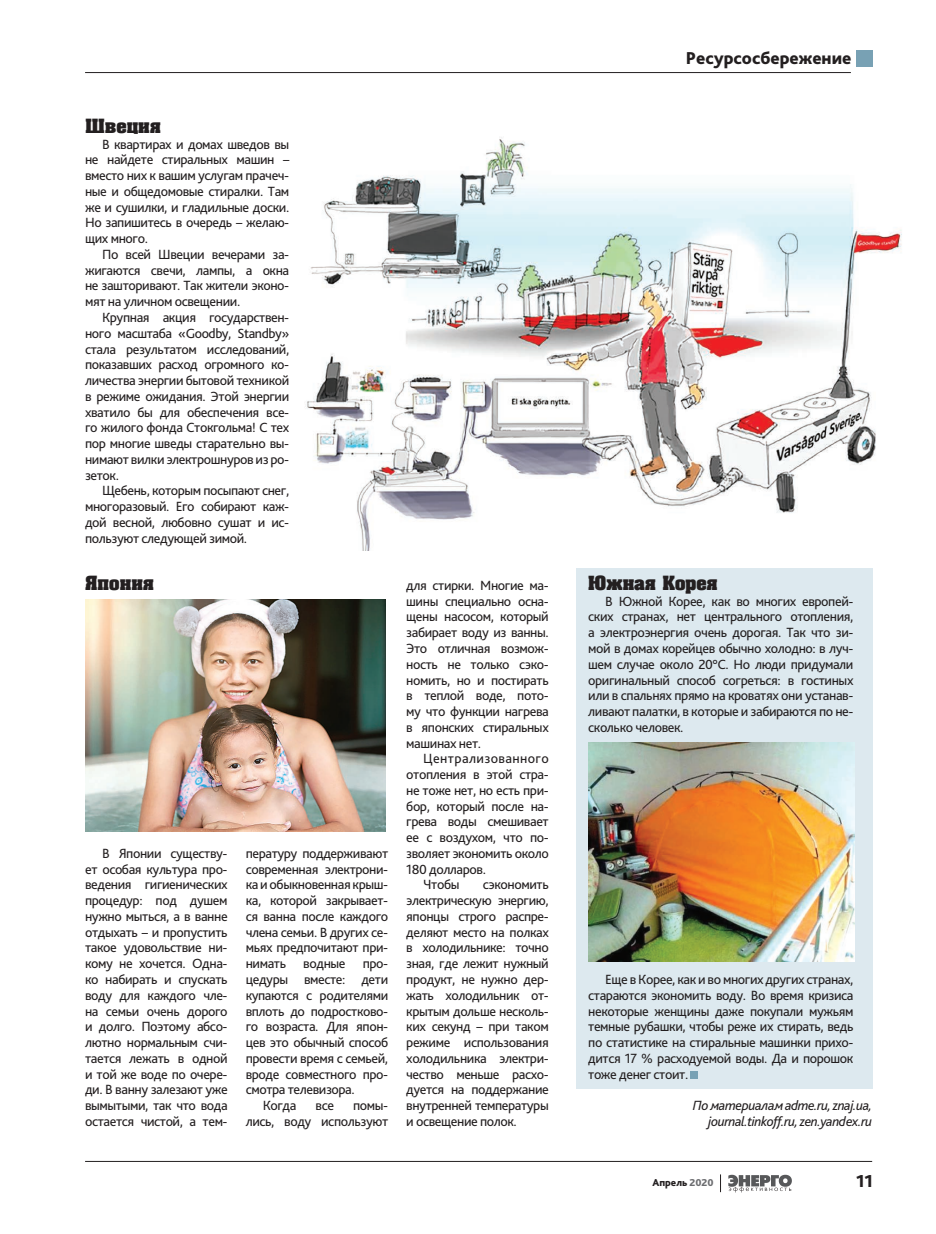
<style>
.page{position:relative;width:936px;height:1234px;background:#fff}
.page>*{position:absolute;margin:0;border:0;box-sizing:border-box;transform-origin:0 0}
.t1{font:19.5px "Luxor";color:#231f20}
.t2{font:800 18px "Bliss Pro";color:#231f20}
.t3{font:13.95px/15.8px "Bliss Pro";letter-spacing:-.03em;color:#231f20;text-align:justify}
.t4{font:italic 13.95px/15.8px "Bliss Pro";letter-spacing:-.03em;color:#231f20;text-align:right}
.t5{font:13.95px "Bliss Pro";letter-spacing:.025em;color:#231f20}
.t6{font:800 10.5px "Bliss Pro";color:#231f20}
.s1{color:#6c6d70}
</style>
<div class="page">
<img style="left:305px;top:137px;width:597px;height:413px">
<svg style="left:728px;top:1174px;width:63px;height:18px"></svg>
<svg style="left:720px;top:1174px;width:1px;height:17px"></svg>
<hr style="left:85px;top:1160px;width:787px;height:1px;background:#231f20">
<div style="left:576px;top:568px;width:296px;height:521px;background:#dde9ef"></div>
<div style="left:856px;top:50px;width:17px;height:16px;background:#78a1b4"></div>
<hr style="left:85px;top:72px;width:765px;height:1px;background:#231f20">
<div style="left:690px;top:1070px;width:8px;height:8px;background:#78a1b4"></div>
<img style="left:85px;top:600px;width:300px;height:231px">
<img style="left:588px;top:742px;width:266px;height:218px">
<h1 class="t1" style="left:85px;top:114px;width:77px">Швеция</h1>
<p class="t3" style="left:85px;top:136px;width:206px;text-indent:17px">В квартирах и домах шведов вы не найдете стиральных машин – вместо них к вашим услугам прачеч&shy;ные и общедомовые стиралки. Там же и сушилки, и гладильные доски.<br>Но запишитесь в очередь – желаю&shy;щих много.</p>
<p class="t3" style="left:85px;top:246px;width:206px;text-indent:17px">По всей Швеции вечерами за&shy;жигаются свечи, лампы, а окна не зашторивают. Так жители эконо&shy;мят на уличном освещении.</p>
<p class="t3" style="left:85px;top:309px;width:206px;text-indent:17px">Крупная акция государствен&shy;ного масштаба «Goodby, Standby» стала результатом исследований, показавших расход огромного ко&shy;личества энергии бытовой техникой в режиме ожидания. Этой энергии хватило бы для обеспечения все&shy;го жилого фонда Стокгольма! С тех пор многие шведы старательно вы&shy;нимают вилки электрошнуров из ро&shy;зеток.</p>
<p class="t3" style="left:85px;top:482px;width:206px;text-indent:17px">Щебень, которым посыпают снег, многоразовый. Его собирают каж&shy;дой весной, любовно сушат и ис&shy;пользуют следующей зимой.</p>
<h1 class="t1" style="left:85px;top:571px;width:70px">Япония</h1>
<p class="t3" style="left:85px;top:844px;width:144px;text-indent:17px">В Японии существу&shy;ет особая культура про&shy;ведения гигиенических процедур: под душем нужно мыться, а в ванне отдыхать – и пропустить такое удовольствие ни&shy;кому не хочется. Одна&shy;ко набирать и спускать воду для каждого чле&shy;на семьи очень дорого и долго. Поэтому абсо&shy;лютно нормальным счи&shy;тается лежать в одной и той же воде по очере&shy;ди. В ванну залезают уже вымытыми, так что вода остается чистой, а тем-</p>
<p class="t3" style="left:246px;top:844px;width:144px">пературу поддерживают</p>
<p class="t3" style="left:246px;top:860px;width:144px">современная электрони-</p>
<p class="t3" style="left:246px;top:876px;width:144px">ка и обыкновенная крыш-</p>
<p class="t3" style="left:246px;top:892px;width:144px">ка, которой закрывает-</p>
<p class="t3" style="left:246px;top:907px;width:144px">ся ванна после каждого</p>
<p class="t3" style="left:246px;top:923px;width:144px">члена семьи. В других се-</p>
<p class="t3" style="left:246px;top:939px;width:144px">мьях предпочитают при-</p>
<p class="t3" style="left:246px;top:955px;width:144px">нимать водные про-</p>
<p class="t3" style="left:246px;top:970px;width:144px">цедуры вместе: дети</p>
<p class="t3" style="left:246px;top:986px;width:144px">купаются с родителями</p>
<p class="t3" style="left:246px;top:1002px;width:144px">вплоть до подростково-</p>
<p class="t3" style="left:246px;top:1018px;width:144px">го возраста. Для япон-</p>
<p class="t3" style="left:246px;top:1033px;width:144px">цев это обычный способ</p>
<p class="t3" style="left:246px;top:1049px;width:144px">провести время с семьей,</p>
<p class="t3" style="left:246px;top:1065px;width:144px">вроде совместного про-</p>
<p class="t3" style="left:246px;top:1081px;width:111px">смотра телевизора.</p>
<p class="t3" style="left:263px;top:1096px;width:35px">Когда</p>
<p class="t3" style="left:315px;top:1096px;width:20px">все</p>
<p class="t3" style="left:246px;top:1096px;width:144px;text-align:right">помы-<br>лись, воду используют</p>
<p class="t3" style="left:406px;top:577px;width:144px">для стирки. Многие ма&shy;шины специально осна&shy;щены насосом, который забирает воду из ванны.<br>Это отличная возмож&shy;ность не только сэко&shy;номить, но и постирать в теплой воде, пото&shy;му что функции нагрева в японских стиральных машинах нет.</p>
<p class="t5" style="left:423px;top:749px;width:127px">Централизованного</p>
<p class="t3" style="left:406px;top:766px;width:144px">отопления в этой стра-</p>
<p class="t3" style="left:406px;top:781px;width:144px">не тоже нет, но есть при-</p>
<p class="t3" style="left:406px;top:797px;width:144px">бор, который после на-</p>
<p class="t3" style="left:406px;top:813px;width:144px">грева воды смешивает</p>
<p class="t3" style="left:406px;top:829px;width:144px">ее с воздухом, что по-</p>
<p class="t3" style="left:406px;top:844px;width:144px">зволяет экономить около</p>
<p class="t3" style="left:406px;top:860px;width:81px">180 долларов.</p>
<p class="t3" style="left:423px;top:876px;width:38px">Чтобы</p>
<p class="t3" style="left:406px;top:876px;width:144px;text-indent:77px">сэкономить электрическую энергию, японцы строго распре&shy;деляют место на полках в холодильнике: точно зная, где лежит нужный продукт, не нужно дер&shy;жать холодильник от&shy;крытым дольше несколь&shy;ких секунд – при таком режиме использования холодильника электри&shy;чество меньше расхо&shy;дуется на поддержание внутренней температуры и освещение полок.</p>
<p class="t2" style="left:685px;top:47px;width:167px">Ресурсосбережение</p>
<h1 class="t1" style="left:588px;top:571px;width:131px">Южная Корея</h1>
<p class="t3" style="left:588px;top:592px;width:267px;text-indent:17px">В Южной Корее, как во многих европей&shy;ских странах, нет центрального отопления, а электроэнергия очень дорогая. Так что зи&shy;мой в домах корейцев обычно холодно: в луч&shy;шем случае около 20°С. Но люди придумали оригинальный способ согреться: в гостиных или в спальнях прямо на кроватях они устанав&shy;ливают палатки, в которые и забираются по не&shy;сколько человек.</p>
<p class="t3" style="left:588px;top:970px;width:267px;text-indent:17px">Еще в Корее, как и во многих других странах, стараются экономить воду. Во время кризиса некоторые женщины даже покупали мужьям темные рубашки, чтобы реже их стирать, ведь по статистике на стиральные машинки прихо&shy;дится 17 % расходуемой воды. Да и порошок тоже денег стоит.</p>
<p class="t4" style="left:692px;top:1096px;width:181px">По материалам adme.ru, znaj.ua, journal.tinkoff.ru, zen.yandex.ru</p>
<p class="t6" style="left:652px;top:1175px;width:63px">Апрель <span class="s1">2020</span></p>
<p class="t2" style="left:855px;top:1169px;width:18px">11</p>
</div>
